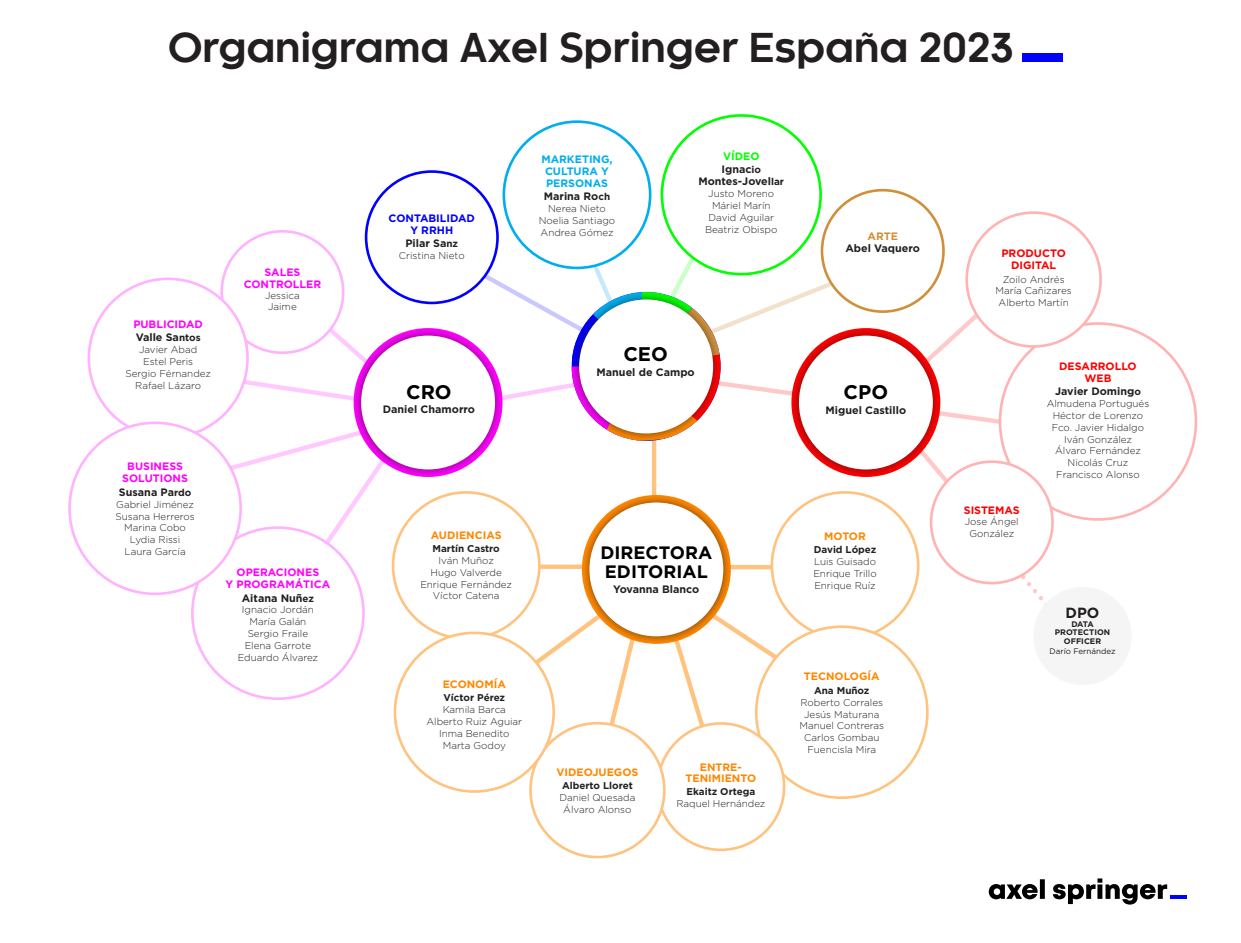
<style>
.page{position:relative;width:1241px;height:943px;background:#fff}
.page>*{position:absolute;margin:0;border:0;box-sizing:border-box;transform-origin:0 0}
.t1{font:700 38.85px "Kaleko 105";color:#231f20}
.t2{font:700 19.69px "Gotham";color:#000}
.t3{font:700 17.94px "Gotham";color:#000}
.t4{font:700 14.7px "Gotham";color:#231f20}
.t5{font:700 10.76px "Gotham";color:#231f20}
.t6{font:700 10.76px/12px "Gotham";color:#ff00fe;text-align:center}
.t7{font:700 10.76px "Gotham";color:#ff8700}
.t8{font:700 10.76px "Gotham";color:#fe0000}
.t9{font:700 10.76px/12px "Gotham";color:#00aeef;text-align:center}
.t10{font:700 10.76px "Gotham";color:#00f}
.t11{font:700 10.76px "Gotham";color:#01ff01}
.t12{font:700 10.76px "Gotham";color:#cf9039}
.t13{font:300 9.89px "Gotham";color:#231f20}
.t14{font:700 9.89px "Gotham";color:#231f20}
.t15{font:700 8.05px/8.8px "Gotham";color:#231f20;text-align:center}
.t16{font:8.05px "Gotham";color:#231f20}
.s1{font-size:9.89px}
</style>
<div class="page">
<svg style="left:205px;top:422px;width:169px;height:135px"></svg>
<svg style="left:231px;top:321px;width:122px;height:85px"></svg>
<hr style="left:1169px;top:895px;width:17px;height:3px;background:#00f">
<svg style="left:988px;top:878px;width:178px;height:26px"></svg>
<div style="left:222px;top:231px;width:121px;height:122px;background:#fff;border-radius:50%"></div>
<div style="left:220px;top:230px;width:124px;height:124px;border:3px solid #ffb3ff;border-radius:50%"></div>
<div style="left:1021px;top:53px;width:41px;height:9px;background:#00f"></div>
<div style="left:365px;top:170px;width:133px;height:134px;border:3px solid #00f;border-radius:50%"></div>
<div style="left:353px;top:327px;width:150px;height:150px;background:#231f20;opacity:.65"></div>
<div style="left:361px;top:335px;width:134px;height:134px;background:#fff;border-radius:50%"></div>
<svg style="left:478px;top:238px;width:576px;height:518px"></svg>
<div style="left:570px;top:291px;width:151px;height:151px;background:#231f20;opacity:.65"></div>
<div style="left:579px;top:299px;width:134px;height:134px;background:#fff;border-radius:50%"></div>
<div style="left:790px;top:327px;width:150px;height:150px;background:#231f20;opacity:.65"></div>
<div style="left:798px;top:335px;width:134px;height:134px;background:#fff;border-radius:50%"></div>
<div style="left:1033px;top:587px;width:98px;height:98px;background:#f5f5f6;border-radius:50%"></div>
<div style="left:999px;top:323px;width:196px;height:196px;background:#fff;border-radius:50%"></div>
<div style="left:930px;top:461px;width:122px;height:122px;background:#fff;border-radius:50%"></div>
<div style="left:929px;top:460px;width:124px;height:124px;border:3px solid #ffb3b3;border-radius:50%"></div>
<div style="left:966px;top:213px;width:134px;height:133px;background:#fff;border-radius:50%"></div>
<div style="left:965px;top:211px;width:136px;height:137px;border:3px solid #ffb3b3;border-radius:50%"></div>
<div style="left:192px;top:527px;width:171px;height:171px;background:#fff;border-radius:50%"></div>
<div style="left:771px;top:492px;width:147px;height:146px;background:#fff;border-radius:50%"></div>
<div style="left:756px;top:626px;width:171px;height:171px;background:#fff;border-radius:50%"></div>
<div style="left:89px;top:279px;width:158px;height:158px;background:#fff;border-radius:50%"></div>
<div style="left:70px;top:423px;width:171px;height:171px;background:#fff;border-radius:50%"></div>
<div style="left:657px;top:723px;width:127px;height:126px;background:#fff;border-radius:50%"></div>
<div style="left:656px;top:722px;width:129px;height:129px;border:3px solid #ffc380;border-radius:50%"></div>
<div style="left:530px;top:723px;width:134px;height:134px;background:#fff;border-radius:50%"></div>
<div style="left:529px;top:722px;width:136px;height:136px;border:3px solid #ffc380;border-radius:50%"></div>
<div style="left:395px;top:633px;width:158px;height:158px;background:#fff;border-radius:50%"></div>
<div style="left:393px;top:631px;width:162px;height:161px;border:3px solid #ffc380;border-radius:50%"></div>
<p class="t1" style="left:168px;top:26px;width:846px">Organigrama Axel Springer España 2023</p>
<p class="t6" style="left:133px;top:317px;width:71px">PUBLICIDAD</p>
<p class="t5" style="left:136px;top:331px;width:66px">Valle Sa<span class="s1">ntos</span></p>
<p class="t13" style="left:139px;top:344px;width:60px">Javier Abad</p>
<p class="t13" style="left:143px;top:356px;width:51px">Estel Peris</p>
<p class="t13" style="left:125px;top:368px;width:87px">Sergio Férnandez</p>
<p class="t13" style="left:135px;top:380px;width:67px">Rafael Lázaro</p>
<p class="t6" style="left:244px;top:265px;width:79px">SALES<br>CONTROLLER</p>
<p class="t13" style="left:265px;top:290px;width:36px">Jessica</p>
<p class="t13" style="left:268px;top:301px;width:30px">Jaime</p>
<p class="t6" style="left:122px;top:460px;width:67px">BUSINESS<br>SOLUTIONS</p>
<p class="t5" style="left:119px;top:486px;width:74px">Susana Pa<span class="s1">rdo</span></p>
<p class="t13" style="left:116px;top:499px;width:79px">Gabriel Jiménez</p>
<p class="t13" style="left:115px;top:510px;width:81px">Susana Herreros</p>
<p class="t13" style="left:124px;top:522px;width:63px">Marina Cobo</p>
<p class="t13" style="left:130px;top:534px;width:52px">Lydia Rissi</p>
<p class="t13" style="left:125px;top:546px;width:63px">Laura García</p>
<p class="t6" style="left:236px;top:566px;width:84px">OPERACIONES</p>
<p class="t6" style="left:225px;top:578px;width:106px">Y PROGRAMÁTICA</p>
<p class="t5" style="left:242px;top:591px;width:74px">Aitana Nuñ<span class="s1">ez</span></p>
<p class="t13" style="left:242px;top:604px;width:73px">Ignacio Jordán</p>
<p class="t13" style="left:249px;top:616px;width:58px">María Galán</p>
<p class="t13" style="left:248px;top:628px;width:62px">Sergio Fraile</p>
<p class="t13" style="left:245px;top:640px;width:68px">Elena Garrote</p>
<p class="t13" style="left:238px;top:652px;width:82px">Eduardo Álvarez</p>
<p class="t10" style="left:388px;top:212px;width:88px">CONTABILIDAD</p>
<p class="t10" style="left:410px;top:224px;width:44px">Y RRHH</p>
<p class="t5" style="left:405px;top:237px;width:54px">Pilar Sa<span class="s1">nz</span></p>
<p class="t13" style="left:399px;top:250px;width:67px">Cristina Nieto</p>
<p class="t2" style="left:406px;top:380px;width:47px">CRO</p>
<p class="t5" style="left:383px;top:403px;width:94px">Daniel Chamorro</p>
<p class="t11" style="left:723px;top:150px;width:38px">VÍDEO</p>
<p class="t5" style="left:721px;top:163px;width:41px">Ignac<span class="s1">io</span></p>
<p class="t5" style="left:698px;top:175px;width:87px">Montes-Jovel<span class="s1">lar</span></p>
<p class="t13" style="left:708px;top:188px;width:67px">Justo Moreno</p>
<p class="t13" style="left:712px;top:200px;width:60px">Máriel Marín</p>
<p class="t13" style="left:708px;top:212px;width:67px">David Aguilar</p>
<p class="t13" style="left:705px;top:224px;width:74px">Beatriz Obispo</p>
<p class="t9" style="left:541px;top:152px;width:73px">MARKETING,<br>CULTURA Y<br>PERSONAS</p>
<p class="t5" style="left:543px;top:190px;width:68px">Marina Ro<span class="s1">ch</span></p>
<p class="t13" style="left:548px;top:203px;width:59px">Nerea Nieto</p>
<p class="t13" style="left:538px;top:215px;width:78px">Noelia Santiago</p>
<p class="t13" style="left:540px;top:227px;width:74px">Andrea Gómez</p>
<p class="t12" style="left:867px;top:229px;width:32px">ARTE</p>
<p class="t5" style="left:845px;top:242px;width:76px">Abel Vaquero</p>
<p class="t2" style="left:623px;top:343px;width:46px">CEO</p>
<p class="t5" style="left:596px;top:366px;width:100px">Manuel de Campo</p>
<p class="t2" style="left:843px;top:381px;width:46px">CPO</p>
<p class="t5" style="left:825px;top:403px;width:82px">Miguel Castillo</p>
<p class="t7" style="left:430px;top:528px;width:72px">AUDIENCIAS</p>
<p class="t14" style="left:432px;top:543px;width:69px">Martín Castro</p>
<p class="t13" style="left:438px;top:555px;width:57px">Iván Muñoz</p>
<p class="t13" style="left:430px;top:567px;width:73px">Hugo Valverde</p>
<p class="t13" style="left:420px;top:578px;width:93px">Enrique Fernández</p>
<p class="t13" style="left:433px;top:590px;width:68px">Víctor Catena</p>
<p class="t7" style="left:442px;top:678px;width:65px">ECONOMÍA</p>
<p class="t14" style="left:443px;top:692px;width:63px">Víctor Pérez</p>
<p class="t13" style="left:442px;top:704px;width:65px">Kamila Barca</p>
<p class="t13" style="left:426px;top:716px;width:97px">Alberto Ruiz Aguiar</p>
<p class="t13" style="left:439px;top:728px;width:72px">Inma Benedito</p>
<p class="t13" style="left:442px;top:740px;width:65px">Marta Godoy</p>
<p class="t3" style="left:600px;top:542px;width:113px">DIRECTORA</p>
<p class="t3" style="left:605px;top:561px;width:104px">EDITORIAL</p>
<p class="t5" style="left:613px;top:583px;width:88px">Yovanna Blanco</p>
<p class="t7" style="left:556px;top:765px;width:83px">VIDEOJUEGOS</p>
<p class="t14" style="left:562px;top:780px;width:72px">Alberto Lloret</p>
<p class="t13" style="left:559px;top:792px;width:77px">Daniel Quesada</p>
<p class="t13" style="left:563px;top:803px;width:70px">Álvaro Alonso</p>
<p class="t7" style="left:699px;top:760px;width:44px">ENTRE-</p>
<p class="t7" style="left:685px;top:771px;width:72px">TENIMIENTO</p>
<p class="t14" style="left:686px;top:786px;width:70px">Ekaitz Ortega</p>
<p class="t13" style="left:676px;top:798px;width:91px">Raquel Hernández</p>
<p class="t7" style="left:824px;top:530px;width:43px">MOTOR</p>
<p class="t14" style="left:813px;top:544px;width:64px">David López</p>
<p class="t13" style="left:813px;top:556px;width:64px">Luis Guisado</p>
<p class="t13" style="left:813px;top:568px;width:65px">Enrique Trillo</p>
<p class="t13" style="left:814px;top:580px;width:63px">Enrique Ruíz</p>
<p class="t7" style="left:803px;top:670px;width:77px">TECNOLOGÍA</p>
<p class="t14" style="left:814px;top:684px;width:57px">Ana Muñoz</p>
<p class="t13" style="left:800px;top:696px;width:84px">Roberto Corrales</p>
<p class="t13" style="left:804px;top:708px;width:77px">Jesús Maturana</p>
<p class="t13" style="left:799px;top:720px;width:86px">Manuel Contreras</p>
<p class="t13" style="left:804px;top:732px;width:77px">Carlos Gombau</p>
<p class="t13" style="left:807px;top:744px;width:70px">Fuencisla Mira</p>
<p class="t8" style="left:1001px;top:247px;width:66px">PRODUCTO</p>
<p class="t8" style="left:1010px;top:259px;width:47px">DIGITAL</p>
<p class="t13" style="left:1002px;top:274px;width:63px">Zoilo Andrés</p>
<p class="t13" style="left:995px;top:285px;width:78px">María Cañizares</p>
<p class="t13" style="left:998px;top:297px;width:72px">Alberto Martín</p>
<p class="t8" style="left:963px;top:503px;width:57px">SISTEMAS</p>
<p class="t13" style="left:964px;top:516px;width:55px">Jose Ángel</p>
<p class="t13" style="left:969px;top:528px;width:46px">González</p>
<p class="t8" style="left:1058px;top:359px;width:79px">DESARROLLO</p>
<p class="t8" style="left:1084px;top:371px;width:29px">WEB</p>
<p class="t5" style="left:1054px;top:385px;width:87px">Javier Doming<span class="s1">o</span></p>
<p class="t13" style="left:1046px;top:398px;width:104px">Almudena Portugués</p>
<p class="t13" style="left:1052px;top:410px;width:92px">Héctor de Lorenzo</p>
<p class="t13" style="left:1051px;top:422px;width:94px">Fco. Javier Hidalgo</p>
<p class="t13" style="left:1063px;top:433px;width:69px">Iván González</p>
<p class="t13" style="left:1054px;top:445px;width:87px">Álvaro Fernández</p>
<p class="t13" style="left:1067px;top:457px;width:62px">Nicolás Cruz</p>
<p class="t13" style="left:1056px;top:469px;width:85px">Francisco Alonso</p>
<p class="t4" style="left:1065px;top:604px;width:35px">DPO</p>
<p class="t15" style="left:1071px;top:619px;width:24px">DATA</p>
<p class="t15" style="left:1054px;top:628px;width:57px">PROTECTION<br>OFFICER</p>
<p class="t16" style="left:1049px;top:646px;width:68px">Darío Fernández</p>
</div>
